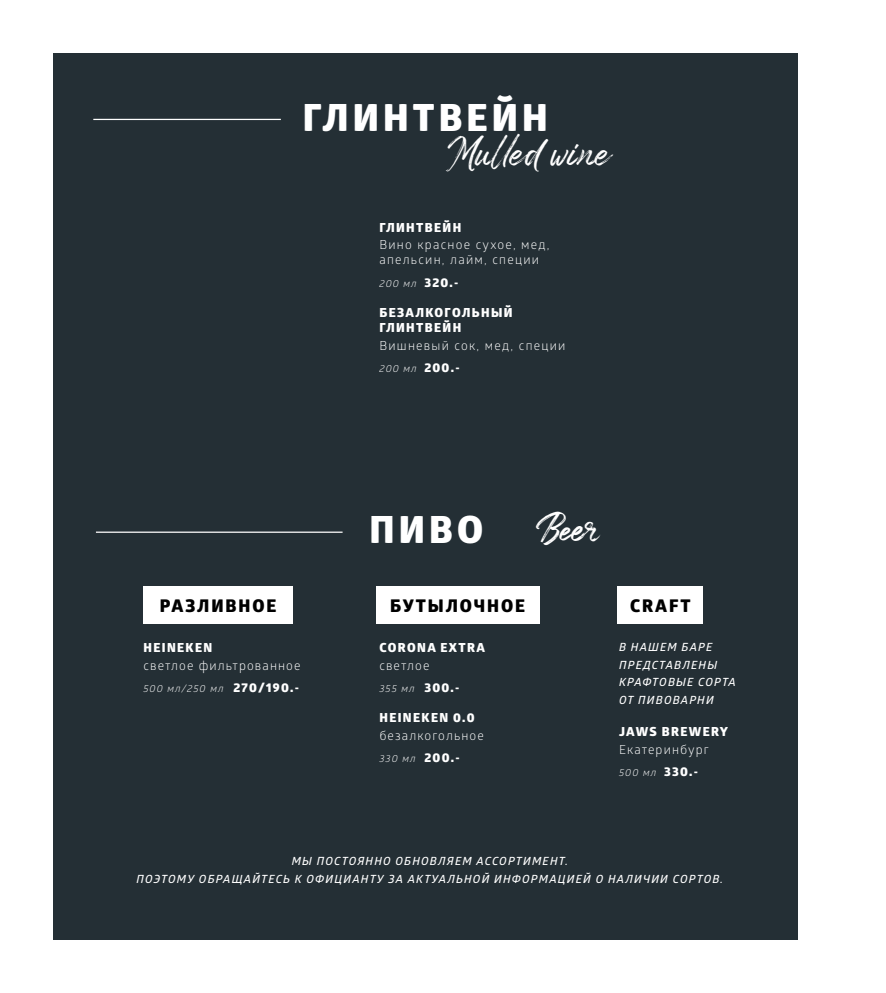
<style>
.page{position:relative;width:886px;height:993px;background:#fff}
.page>*{position:absolute;margin:0;border:0;box-sizing:border-box;transform-origin:0 0}
.t1{font:800 37.5px "Glober";letter-spacing:.11em;color:#fff}
.t2{font:29.88px "Underland Alternative";color:#fff}
.t3{font:800 17.5px "Glober";letter-spacing:.11em;color:#000}
.t4{font:12.5px/15px "Glober";letter-spacing:.09em;color:#fff}
.t5{font:800 12.5px/15px "Glober";letter-spacing:.11em;color:#fff}
.t6{font:italic 600 11.25px/17.5px "Glober";letter-spacing:.1em;color:#fff}
.t7{font:italic 10px "Glober";letter-spacing:.1em;color:#fff}
.s1{font-weight:800;font-style:normal;font-size:12.5px}
</style>
<div class="page">
<div style="left:53px;top:53px;width:744px;height:886px;background:#242f35"></div>
<hr style="left:96px;top:531px;width:247px;height:1px;background:#fff">
<div style="left:143px;top:586px;width:150px;height:38px;background:#fff"></div>
<div style="left:376px;top:586px;width:163px;height:38px;background:#fff"></div>
<div style="left:617px;top:586px;width:86px;height:38px;background:#fff"></div>
<hr style="left:93px;top:119px;width:188px;height:1px;background:#fff">
<h1 class="t1" style="left:303px;top:89px;width:247px">ГЛИНТВЕЙН</h1>
<h2 class="t2" style="left:446px;top:137px;width:165px">Mulled wine</h2>
<p class="t5" style="left:379px;top:220px;width:83px">ГЛИНТВЕЙН</p>
<p class="t4" style="left:379px;top:237px;width:172px">Вино красное сухое, мед, апельсин, лайм, специи</p>
<p class="t7" style="left:379px;top:276px;width:81px">200 мл <span class="s1">320.-</span></p>
<p class="t5" style="left:379px;top:305px;width:135px">БЕЗАЛКОГОЛЬНЫЙ<br>ГЛИНТВЕЙН</p>
<p class="t4" style="left:379px;top:337px;width:188px">Вишневый сок, мед, специи</p>
<p class="t7" style="left:379px;top:361px;width:82px">200 мл <span class="s1">200.-</span></p>
<h3 class="t3" style="left:160px;top:592px;width:118px">РАЗЛИВНОЕ</h3>
<p class="t5" style="left:143px;top:639px;width:70px">HEINEKEN</p>
<p class="t4" style="left:143px;top:656px;width:159px">светлое фильтрованное</p>
<p class="t7" style="left:143px;top:681px;width:157px">500 мл/250 мл <span class="s1">270/190.-</span></p>
<h1 class="t1" style="left:370px;top:501px;width:115px">ПИВО</h1>
<h2 class="t2" style="left:536px;top:513px;width:63px">Beer</h2>
<h3 class="t3" style="left:390px;top:592px;width:137px">БУТЫЛОЧНОЕ</h3>
<p class="t5" style="left:379px;top:639px;width:107px">CORONA EXTRA</p>
<p class="t4" style="left:379px;top:656px;width:51px">светлое</p>
<p class="t7" style="left:379px;top:681px;width:82px">355 мл <span class="s1">300.-</span></p>
<p class="t5" style="left:379px;top:709px;width:97px">HEINEKEN 0.0</p>
<p class="t4" style="left:379px;top:726px;width:106px">безалкогольное</p>
<p class="t7" style="left:379px;top:751px;width:82px">330 мл <span class="s1">200.-</span></p>
<h3 class="t3" style="left:630px;top:592px;width:62px">CRAFT</h3>
<p class="t6" style="left:619px;top:637px;width:118px">В НАШЕМ БАРЕ<br>ПРЕДСТАВЛЕНЫ<br>КРАФТОВЫЕ СОРТА<br>ОТ ПИВОВАРНИ</p>
<p class="t5" style="left:619px;top:723px;width:111px">JAWS BREWERY</p>
<p class="t4" style="left:619px;top:740px;width:91px">Екатеринбург</p>
<p class="t7" style="left:619px;top:765px;width:80px">500 мл <span class="s1">330.-</span></p>
<p class="t6" style="left:137px;top:851px;width:588px;text-align:center">МЫ ПОСТОЯННО ОБНОВЛЯЕМ АССОРТИМЕНТ.<br>ПОЭТОМУ ОБРАЩАЙТЕСЬ К ОФИЦИАНТУ ЗА АКТУАЛЬНОЙ ИНФОРМАЦИЕЙ О НАЛИЧИИ СОРТОВ.</p>
</div>
